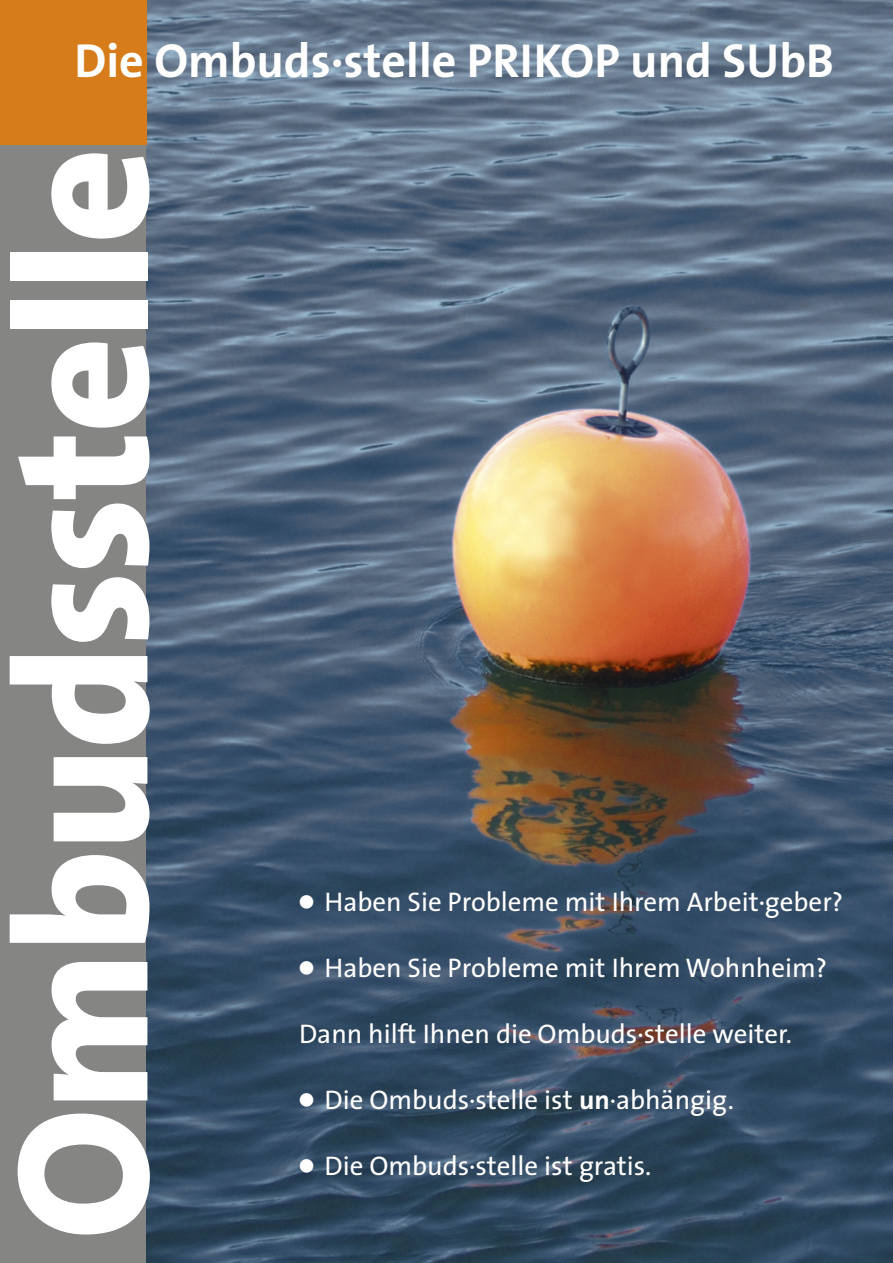
<style>
.page{position:relative;width:893px;height:1263px;background:#fff}
.page>*{position:absolute;margin:0;border:0;box-sizing:border-box;transform-origin:0 0}
.t1{font:800 188.7px "The Sans";letter-spacing:-.015em;color:#fff}
.t2{font:700 48px "The Sans";color:#fff}
.t3{font:27px "The Sans";color:#fff}
.s1{font-family:"Universal Newswith Comm Pi"}
.s2{font-weight:700}
</style>
<div class="page">
<div style="left:0;top:145px;width:147px;height:1118px;background:#858584"></div>
<img style="left:147px;top:0;width:746px;height:1263px">
<div style="left:0;top:0;width:147px;height:145px;background:#d67c1b"></div>
<h2 class="t2" style="left:75px;top:42px;width:761px">Die Ombuds·stelle PRIKOP und SUbB</h2>
<h1 class="t1" style="left:10px;top:1240px;width:1094px;rotate:-90deg">Ombudsstelle</h1>
<p class="t3" style="left:299px;top:892px;width:546px"><span class="s1">●</span> Haben Sie Probleme mit Ihrem Arbeit·geber?</p>
<p class="t3" style="left:299px;top:958px;width:530px"><span class="s1">●</span> Haben Sie Probleme mit Ihrem Wohnheim?</p>
<p class="t3" style="left:299px;top:1024px;width:494px">Dann hilft Ihnen die Ombuds·stelle weiter.</p>
<p class="t3" style="left:299px;top:1090px;width:436px"><span class="s1">●</span> Die Ombuds·stelle ist <span class="s2">un</span>·abhängig.</p>
<p class="t3" style="left:299px;top:1156px;width:354px"><span class="s1">●</span> Die Ombuds·stelle ist gratis.</p>
</div>
